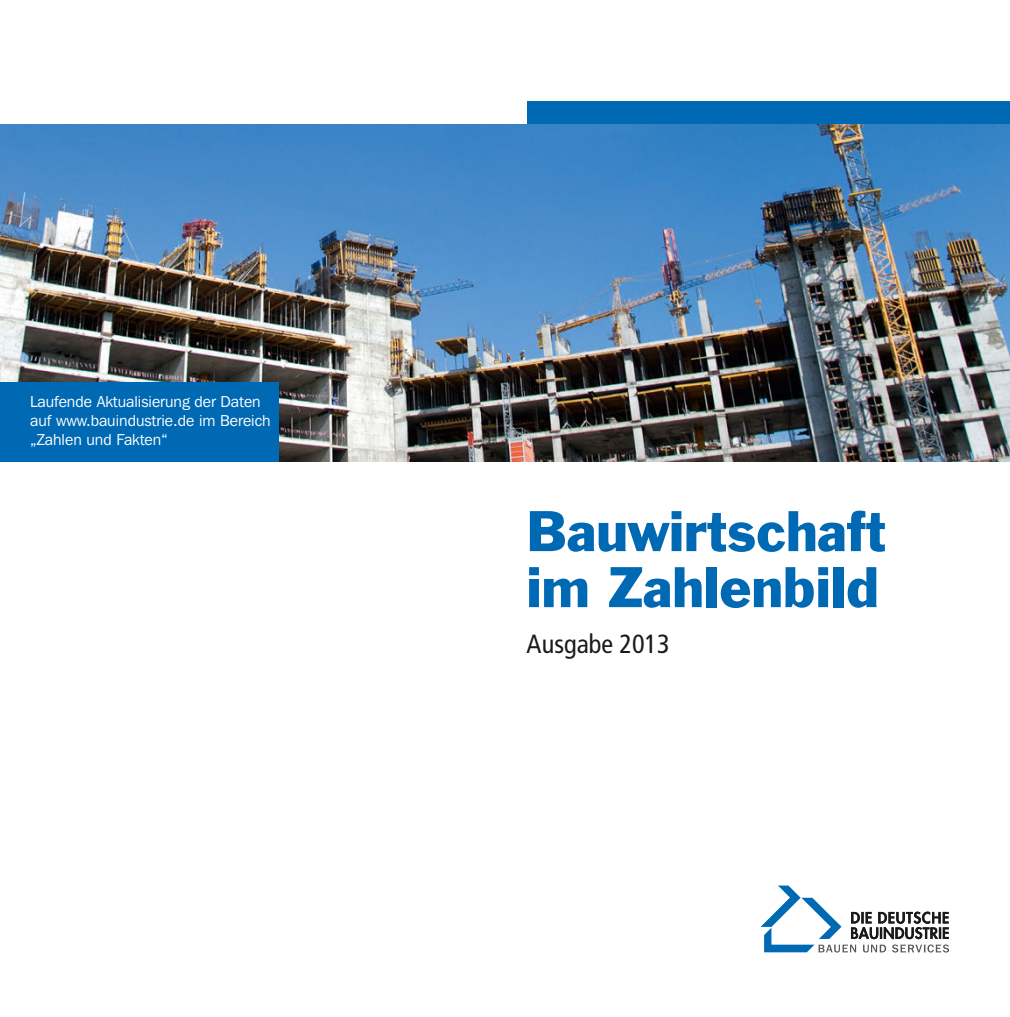
<style>
.page{position:relative;width:1010px;height:1017px;background:#fff}
.page>*{position:absolute;margin:0;border:0;box-sizing:border-box;transform-origin:0 0}
.t1{font:52.5px/56px "Franklin Gothic BT";color:#0069b4}
.t2{font:condensed 26.25px "Frutiger";color:#1a1a18}
.t3{font:15.75px/18.9px "Franklin Gothic IT Cby BT";color:#fff}
</style>
<div class="page">
<img style="left:0;top:124px;width:1009px;height:337px">
<div style="left:527px;top:102px;width:482px;height:22px;background:#0069b4"></div>
<svg style="left:760px;top:885px;width:189px;height:68px"></svg>
<div style="left:0;top:382px;width:279px;height:79px;background:#0069b4"></div>
<p class="t3" style="left:30px;top:394px;width:242px">Laufende Aktualisierung der Daten auf www.bauindustrie.de im Bereich „Zahlen und Fakten“</p>
<h1 class="t1" style="left:526px;top:507px;width:361px">Bauwirtschaft im Zahlenbild</h1>
<h2 class="t2" style="left:526px;top:633px;width:145px">Ausgabe 2013</h2>
</div>
